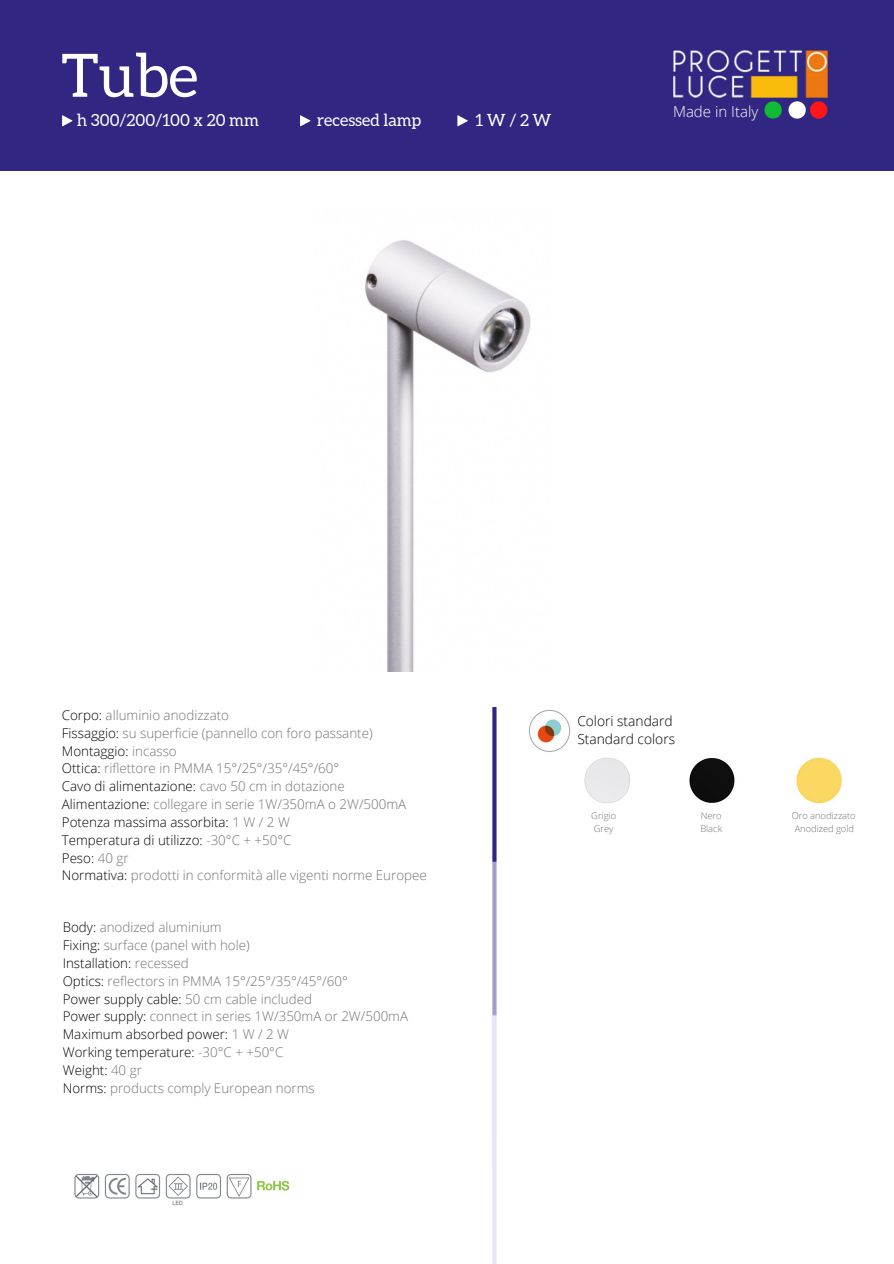
<style>
.page{position:relative;width:894px;height:1264px;background:#fff}
.page>*{position:absolute;margin:0;border:0;box-sizing:border-box;transform-origin:0 0}
.t1{font:59.85px "Aleo";color:#fff}
.t2{font:16.8px "Aleo";color:#fff}
.t3{font:300 15px "Open Sans";color:#fff}
.t4{font:300 13.8px "Open Sans";color:#000}
.t5{font:300 13.35px "Open Sans";color:#737373}
.t6{font:300 13.35px "Open Sans";color:#000}
.t7{font:300 9.3px "Open Sans";color:#737373}
.s1{color:#000}
.s2{color:#737373}
</style>
<div class="page">
<img style="left:74px;top:1174px;width:216px;height:31px">
<img style="left:492px;top:708px;width:5px;height:555px">
<div style="left:0;top:0;width:893px;height:170px;background:#312681"></div>
<svg style="left:62px;top:115px;width:11px;height:11px"></svg>
<svg style="left:457px;top:115px;width:10px;height:11px"></svg>
<img style="left:673px;top:50px;width:154px;height:48px">
<svg style="left:764px;top:101px;width:17px;height:18px"></svg>
<svg style="left:788px;top:101px;width:39px;height:18px"></svg>
<svg style="left:300px;top:115px;width:10px;height:11px"></svg>
<img style="left:529px;top:709px;width:42px;height:43px">
<img style="left:584px;top:757px;width:258px;height:47px">
<img style="left:365px;top:240px;width:166px;height:431px">
<p class="t1" style="left:61px;top:42px;width:139px">Tube</p>
<p class="t2" style="left:77px;top:110px;width:184px">h 300/200/100 x 20 mm</p>
<p class="t2" style="left:317px;top:110px;width:106px">recessed lamp</p>
<p class="t2" style="left:475px;top:110px;width:78px">1W/2W</p>
<p class="t3" style="left:673px;top:101px;width:87px">Made in Italy</p>
<p class="t5" style="left:62px;top:705px;width:169px"><span class="s1">Corpo:</span> alluminio anodizzato</p>
<p class="t5" style="left:62px;top:723px;width:312px"><span class="s1">Fissaggio:</span> su superficie (pannello con foro passante)</p>
<p class="t6" style="left:62px;top:741px;width:116px">Montaggio: <span class="s2">incasso</span></p>
<p class="t5" style="left:62px;top:759px;width:279px"><span class="s1">Ottica:</span> riflettore in PMMA 15°/25°/35°/45°/60°</p>
<p class="t6" style="left:62px;top:777px;width:284px">Cavo di alimentazione: <span class="s2">cavo 50 cm in dotazione</span></p>
<p class="t5" style="left:62px;top:794px;width:346px"><span class="s1">Alimentazione:</span> collegare in serie 1W/350mA o 2W/500mA</p>
<p class="t6" style="left:62px;top:812px;width:229px">Potenza massima assorbita: <span class="s2">1 W / 2 W</span></p>
<p class="t6" style="left:62px;top:830px;width:231px">Temperatura di utilizzo: <span class="s2">-30°C + +50°C</span></p>
<p class="t6" style="left:62px;top:848px;width:68px">Peso: <span class="s2">40 gr</span></p>
<p class="t5" style="left:62px;top:866px;width:366px"><span class="s1">Normativa:</span> prodotti in conformità alle vigenti norme Europee</p>
<p class="t5" style="left:63px;top:918px;width:160px"><span class="s1">Body:</span> anodized aluminium</p>
<p class="t5" style="left:63px;top:935px;width:188px"><span class="s1">Fixing:</span> surface (panel with hole)</p>
<p class="t6" style="left:63px;top:953px;width:127px">Installation: <span class="s2">recessed</span></p>
<p class="t5" style="left:63px;top:971px;width:286px"><span class="s1">Optics:</span> reflectors in PMMA 15°/25°/35°/45°/60°</p>
<p class="t6" style="left:63px;top:989px;width:251px">Power supply cable: <span class="s2">50 cm cable included</span></p>
<p class="t5" style="left:63px;top:1007px;width:347px"><span class="s1">Power supply:</span> connect in series 1W/350mA or 2W/500mA</p>
<p class="t6" style="left:63px;top:1025px;width:228px">Maximum absorbed power: <span class="s2">1 W / 2 W</span></p>
<p class="t6" style="left:63px;top:1042px;width:222px">Working temperature: <span class="s2">-30°C + +50°C</span></p>
<p class="t6" style="left:63px;top:1060px;width:81px">Weight: <span class="s2">40 gr</span></p>
<p class="t5" style="left:63px;top:1078px;width:253px"><span class="s1">Norms:</span> products comply European norms</p>
<p class="t4" style="left:577px;top:711px;width:97px">Colori standard</p>
<p class="t4" style="left:577px;top:729px;width:99px">Standard colors</p>
<p class="t7" style="left:591px;top:809px;width:26px">Grigio</p>
<p class="t7" style="left:700px;top:809px;width:22px">Nero</p>
<p class="t7" style="left:791px;top:809px;width:66px">Oro anodizzato</p>
<p class="t7" style="left:593px;top:821px;width:21px">Grey</p>
<p class="t7" style="left:700px;top:821px;width:23px">Black</p>
<p class="t7" style="left:794px;top:821px;width:61px">Anodized gold</p>
</div>
